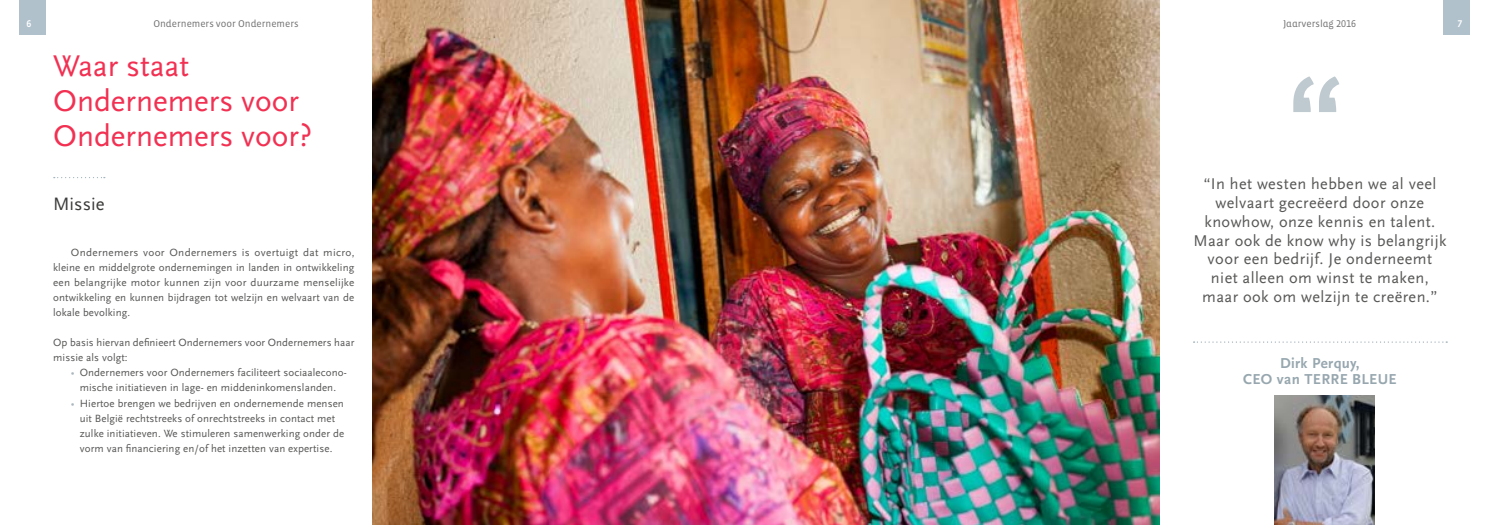
<style>
.page{position:relative;width:1489px;height:525px;background:#fff}
.page>*{position:absolute;margin:0;border:0;box-sizing:border-box;transform-origin:0 0}
.t1{font:125px "Vista Sans Alt Med";color:#bfc9d0}
.t2{font:31.25px/35px "Scala Sans";color:#f23052}
.t3{font:18.75px "Scala Sans";color:#3c3c3b}
.t4{font:16.25px/18.8px "Scala Sans";letter-spacing:.025em;color:#575756;text-align:center}
.t5{font:15px/16.2px "Scala Sans Bold LF";letter-spacing:.025em;color:#97a7af;text-align:center}
.t6{font:11px/15px "Scala Sans";letter-spacing:.01em;color:#575756}
.t7{font:10px "Vista Sans Alt";color:#706f6f}
.t8{font:10px "Vista Sans Alt Med";color:#fff}
.s1{color:#abb6be}
</style>
<div class="page">
<svg style="left:54px;top:177px;width:51px;height:1px"></svg>
<img style="left:372px;top:0;width:787px;height:524px">
<svg style="left:1193px;top:341px;width:251px;height:1px"></svg>
<img style="left:1274px;top:395px;width:100px;height:129px">
<div style="left:20px;top:0;width:26px;height:34px;background:#b0c1cc"></div>
<div style="left:1443px;top:0;width:26px;height:34px;background:#b0c1cc"></div>
<p class="t8" style="left:27px;top:18px;width:6px">6</p>
<p class="t7" style="left:153px;top:18px;width:147px">Ondernemers voor Ondernemers</p>
<p class="t7" style="left:1282px;top:18px;width:75px">Jaarverslag 2016</p>
<p class="t8" style="left:1457px;top:18px;width:6px">7</p>
<h2 class="t2" style="left:53px;top:49px;width:260px">Waar staat<br>Ondernemers voor<br>Ondernemers voor?</h2>
<h3 class="t3" style="left:53px;top:194px;width:53px">Missie</h3>
<p class="t6" style="left:53px;top:245px;width:303px;text-align:justify;text-indent:18px">Ondernemers voor Ondernemers is overtuigt dat micro, kleine en middelgrote ondernemingen in landen in ontwikkeling een belangrijke motor kunnen zijn voor duurzame menselijke ontwikkeling en kunnen bijdragen tot welzijn en welvaart van de lokale bevolking.</p>
<p class="t6" style="left:53px;top:335px;width:303px">Op basis hiervan definieert Ondernemers voor Ondernemers haar missie als volgt:</p>
<p class="t6" style="left:71px;top:365px;width:277px;text-align:center"><span class="s1">•</span> Ondernemers voor Ondernemers faciliteert sociaalecono&shy;mische initiatieven in lage- en middeninkomenslanden.</p>
<p class="t6" style="left:80px;top:395px;width:266px;text-indent:-9px"><span class="s1">•</span> Hiertoe brengen we bedrijven en ondernemende mensen uit België rechtstreeks of onrechtstreeks in contact met zulke initiatieven. We stimuleren samenwerking onder de vorm van financiering en/of het inzetten van expertise.</p>
<h1 class="t1" style="left:1288px;top:61px;width:57px">“</h1>
<h3 class="t4" style="left:1203px;top:175px;width:234px">“In het westen hebben we al veel</h3>
<h3 class="t4" style="left:1193px;top:194px;width:254px">welvaart gecreëerd door onze knowhow, onze kennis en talent.<br>Maar ook de know why is belangrijk voor een bedrijf. Je onderneemt niet alleen om winst te maken, maar ook om welzijn te creëren.”</h3>
<h3 class="t5" style="left:1242px;top:355px;width:155px">Dirk Perquy,<br>CEO van TERRE BLEUE</h3>
</div>
